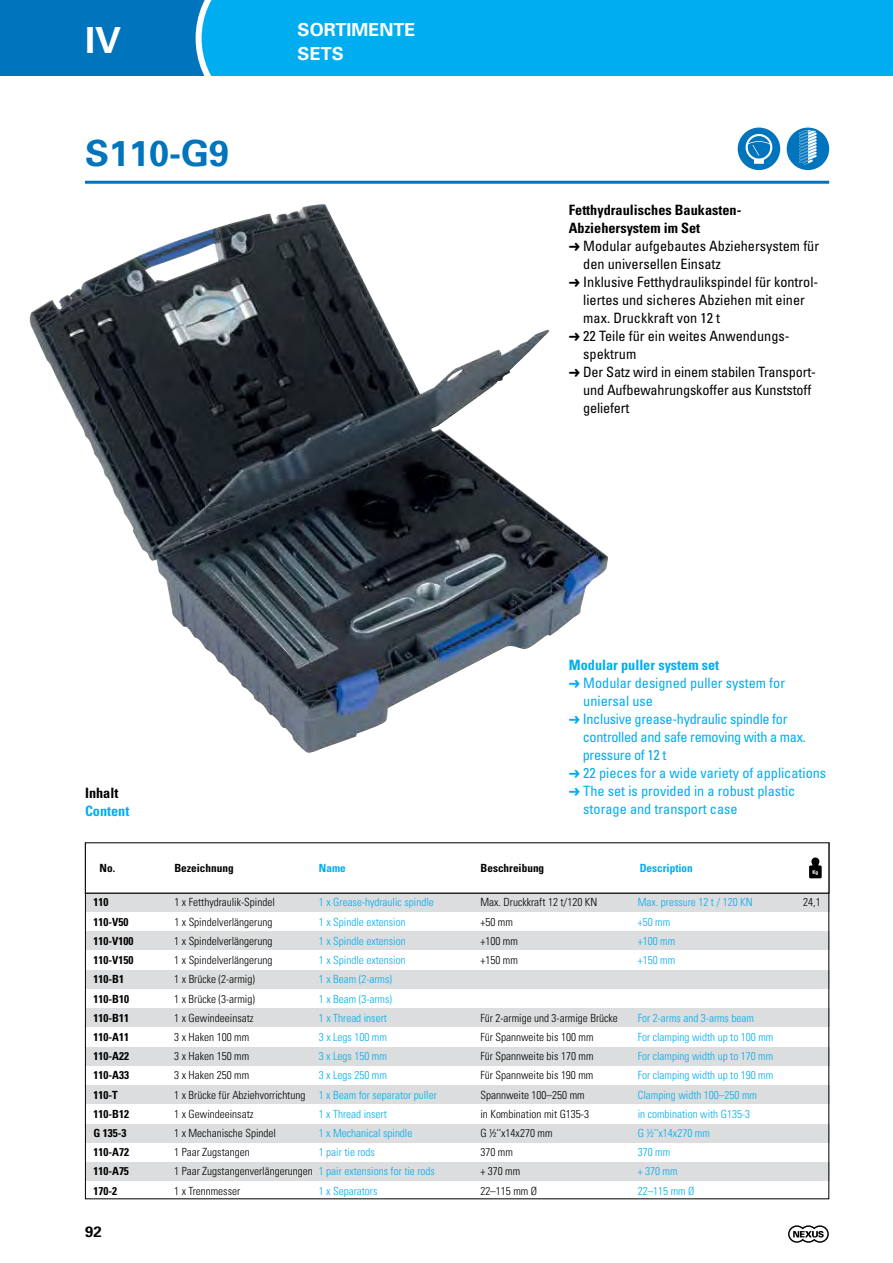
<style>
.page{position:relative;width:893px;height:1263px;background:#fff}
.page>*{position:absolute;margin:0;border:0;box-sizing:border-box;transform-origin:0 0}
.t1{font:700 36px "Univers";color:#0074bc}
.t2{font:700 36px "Univers";color:#fff}
.t3{font:700 18px/24px "Univers";color:#fff}
.t4{font:700 15px "Univers";color:#000}
.t5{font:condensed 14.25px "Univers";color:#000}
.t6{font:condensed 14.25px "Univers";color:#00aeef}
.t7{font:condensed 14.25px "Univers";letter-spacing:-.02em;color:#00aeef}
.t8{font:700 condensed 14.25px "Univers";color:#000}
.t9{font:700 condensed 14.25px "Univers";color:#00aeef}
.t10{font:300 condensed 11.25px "Univers";color:#000}
.t11{font:300 condensed 11.25px "Univers";color:#00aeef}
.t12{font:700 condensed 11.25px "Univers";color:#000}
.t13{font:700 condensed 11.25px "Univers";color:#00aeef}
.t14{font:700 condensed 5.4px "Univers";color:#fff}
.s1{font-family:"Dingb Nr 4";font-stretch:normal;font-size:10.5px}
.s2{color:#00aeef}
</style>
<div class="page">
<div style="left:0;top:0;width:230px;height:77px;background:#0074bc"></div>
<svg style="left:196px;top:0;width:102px;height:77px;background:#12b2ee"></svg>
<div style="left:298px;top:0;width:595px;height:77px;background:#00aeef"></div>
<svg style="left:788px;top:1225px;width:41px;height:18px"></svg>
<hr style="left:85px;top:181px;width:744px;height:3px;background:#0074bc">
<div style="left:738px;top:128px;width:42px;height:42px;background:#0074bc;border-radius:50%"></div>
<svg style="left:746px;top:134px;width:26px;height:30px"></svg>
<div style="left:787px;top:128px;width:42px;height:42px;background:#0074bc;border-radius:50%"></div>
<svg style="left:799px;top:130px;width:18px;height:35px"></svg>
<div style="left:85px;top:893px;width:744px;height:19px;background:#dcddde"></div>
<div style="left:85px;top:970px;width:744px;height:19px;background:#dcddde"></div>
<div style="left:85px;top:1047px;width:744px;height:19px;background:#dcddde"></div>
<div style="left:85px;top:1124px;width:744px;height:19px;background:#dcddde"></div>
<div style="left:85px;top:932px;width:744px;height:18px;background:#dcddde"></div>
<div style="left:85px;top:1009px;width:744px;height:18px;background:#dcddde"></div>
<div style="left:85px;top:1086px;width:744px;height:18px;background:#dcddde"></div>
<div style="left:85px;top:1162px;width:744px;height:19px;background:#dcddde"></div>
<svg style="left:809px;top:857px;width:13px;height:21px"></svg>
<img style="left:30px;top:207px;width:575px;height:546px">
<h1 class="t2" style="left:85px;top:17px;width:38px">IV</h1>
<h1 class="t1" style="left:85px;top:130px;width:146px">S110-G9</h1>
<h2 class="t3" style="left:298px;top:17px;width:119px">SORTIMENTE<br>SETS</h2>
<p class="t8" style="left:85px;top:784px;width:35px">Inhalt</p>
<p class="t9" style="left:85px;top:802px;width:46px">Content</p>
<p class="t8" style="left:569px;top:201px;width:174px">Fetthydraulisches Baukasten-</p>
<p class="t8" style="left:569px;top:219px;width:133px">Abziehersystem im Set</p>
<p class="t5" style="left:569px;top:237px;width:252px"><span class="s1">L</span> Modular aufgebautes Abziehersystem für</p>
<p class="t5" style="left:583px;top:255px;width:139px">den universellen Einsatz</p>
<p class="t5" style="left:569px;top:273px;width:251px"><span class="s1">L</span> Inklusive Fetthydraulikspindel für kontrol-</p>
<p class="t5" style="left:583px;top:291px;width:223px">liertes und sicheres Abziehen mit einer</p>
<p class="t5" style="left:583px;top:309px;width:138px">max. Druckkraft von 12 t</p>
<p class="t5" style="left:569px;top:327px;width:221px"><span class="s1">L</span> 22 Teile für ein weites Anwendungs-</p>
<p class="t5" style="left:583px;top:345px;width:55px">spektrum</p>
<p class="t5" style="left:569px;top:363px;width:249px"><span class="s1">L</span> Der Satz wird in einem stabilen Transport-</p>
<p class="t5" style="left:583px;top:381px;width:230px">und Aufbewahrungskoffer aus Kunststoff</p>
<p class="t5" style="left:583px;top:399px;width:48px">geliefert</p>
<p class="t9" style="left:569px;top:656px;width:152px">Modular puller system set</p>
<p class="t6" style="left:569px;top:674px;width:218px"><span class="s1">L</span> Modular designed puller system for</p>
<p class="t6" style="left:583px;top:692px;width:71px">uniersal use</p>
<p class="t7" style="left:569px;top:710px;width:220px"><span class="s1">L</span> Inclusive grease-hydraulic spindle for</p>
<p class="t7" style="left:583px;top:728px;width:225px">controlled and safe removing with a max.</p>
<p class="t7" style="left:583px;top:746px;width:85px">pressure of 12 t</p>
<p class="t6" style="left:569px;top:764px;width:259px"><span class="s1">L</span> 22 pieces for a wide variety of applications</p>
<p class="t6" style="left:569px;top:782px;width:228px"><span class="s1">L</span> The set is provided in a robust plastic</p>
<p class="t6" style="left:583px;top:800px;width:156px">storage and transport case</p>
<p class="t12" style="left:100px;top:861px;width:17px">No.</p>
<p class="t12" style="left:174px;top:861px;width:61px">Bezeichnung</p>
<p class="t13" style="left:319px;top:861px;width:28px">Name</p>
<p class="t12" style="left:480px;top:861px;width:65px">Beschreibung</p>
<p class="t13" style="left:640px;top:861px;width:55px">Description</p>
<p class="t14" style="left:812px;top:868px;width:7px">Kg</p>
<p class="t12" style="left:94px;top:895px;width:16px">110</p>
<p class="t10" style="left:174px;top:896px;width:102px">1 x Fetthydraulik-Spindel</p>
<p class="t11" style="left:319px;top:896px;width:116px">1 x Grease-hydraulic spindle</p>
<p class="t10" style="left:480px;top:896px;width:118px">Max. Druckkraft 12 t/120 KN</p>
<p class="t11" style="left:638px;top:896px;width:116px">Max. pressure 12 t / 120 KN</p>
<p class="t10" style="left:803px;top:896px;width:19px">24,1</p>
<p class="t12" style="left:94px;top:915px;width:36px">110-V50</p>
<p class="t10" style="left:174px;top:915px;width:100px">1 x Spindelverlängerung</p>
<p class="t11" style="left:319px;top:915px;width:88px">1 x Spindle extension</p>
<p class="t10" style="left:480px;top:915px;width:34px">+50 mm</p>
<p class="t11" style="left:638px;top:915px;width:34px">+50 mm</p>
<p class="t12" style="left:94px;top:934px;width:41px">110-V100</p>
<p class="t10" style="left:174px;top:934px;width:100px">1 x Spindelverlängerung</p>
<p class="t11" style="left:319px;top:934px;width:88px">1 x Spindle extension</p>
<p class="t10" style="left:480px;top:934px;width:39px">+100 mm</p>
<p class="t11" style="left:638px;top:934px;width:39px">+100 mm</p>
<p class="t12" style="left:94px;top:953px;width:41px">110-V150</p>
<p class="t10" style="left:174px;top:953px;width:100px">1 x Spindelverlängerung</p>
<p class="t11" style="left:319px;top:953px;width:88px">1 x Spindle extension</p>
<p class="t10" style="left:480px;top:953px;width:39px">+150 mm</p>
<p class="t11" style="left:638px;top:953px;width:39px">+150 mm</p>
<p class="t12" style="left:93px;top:972px;width:32px">110-B1</p>
<p class="t10" style="left:174px;top:972px;width:82px">1 x Brücke (2-armig)</p>
<p class="t11" style="left:319px;top:972px;width:75px">1 x Beam (2-arms)</p>
<p class="t12" style="left:93px;top:991px;width:37px">110-B10</p>
<p class="t10" style="left:174px;top:992px;width:82px">1 x Brücke (3-armig)</p>
<p class="t11" style="left:319px;top:992px;width:75px">1 x Beam (3-arms)</p>
<p class="t12" style="left:93px;top:1011px;width:37px">110-B11</p>
<p class="t10" style="left:174px;top:1011px;width:81px">1 x Gewindeeinsatz</p>
<p class="t11" style="left:319px;top:1011px;width:70px">1 x Thread insert</p>
<p class="t10" style="left:480px;top:1011px;width:139px">Für 2-armige und 3-armige Brücke</p>
<p class="t11" style="left:638px;top:1011px;width:118px">For 2-arms and 3-arms beam</p>
<p class="t12" style="left:93px;top:1030px;width:37px">110-A11</p>
<p class="t10" style="left:174px;top:1030px;width:76px">3 x Haken 100 mm</p>
<p class="t11" style="left:319px;top:1030px;width:70px">3 x Legs 100 mm</p>
<p class="t10" style="left:480px;top:1030px;width:115px">Für Spannweite bis 100 mm</p>
<p class="t11" style="left:638px;top:1030px;width:137px">For clamping width up to 100 mm</p>
<p class="t12" style="left:93px;top:1049px;width:37px">110-A22</p>
<p class="t10" style="left:174px;top:1049px;width:76px">3 x Haken 150 mm</p>
<p class="t11" style="left:319px;top:1049px;width:70px">3 x Legs 150 mm</p>
<p class="t10" style="left:480px;top:1049px;width:115px">Für Spannweite bis 170 mm</p>
<p class="t11" style="left:638px;top:1049px;width:137px">For clamping width up to 170 mm</p>
<p class="t12" style="left:93px;top:1068px;width:37px">110-A33</p>
<p class="t10" style="left:174px;top:1068px;width:76px">3 x Haken 250 mm</p>
<p class="t11" style="left:319px;top:1068px;width:70px">3 x Legs 250 mm</p>
<p class="t10" style="left:480px;top:1068px;width:115px">Für Spannweite bis 190 mm</p>
<p class="t11" style="left:638px;top:1068px;width:137px">For clamping width up to 190 mm</p>
<p class="t12" style="left:93px;top:1087px;width:26px">110-T</p>
<p class="t10" style="left:174px;top:1088px;width:264px">1 x Brücke für Abziehvorrichtung <span class="s2">1 x Beam for separator puller</span></p>
<p class="t10" style="left:480px;top:1088px;width:106px">Spannweite 100–250 mm</p>
<p class="t11" style="left:638px;top:1088px;width:121px">Clamping width 100–250 mm</p>
<p class="t12" style="left:93px;top:1107px;width:37px">110-B12</p>
<p class="t10" style="left:174px;top:1107px;width:81px">1 x Gewindeeinsatz</p>
<p class="t11" style="left:319px;top:1107px;width:70px">1 x Thread insert</p>
<p class="t10" style="left:480px;top:1107px;width:110px">in Kombination mit G135-3</p>
<p class="t11" style="left:638px;top:1107px;width:114px">in combination with G135-3</p>
<p class="t12" style="left:93px;top:1126px;width:35px">G 135-3</p>
<p class="t10" style="left:174px;top:1126px;width:103px">1 x Mechanische Spindel</p>
<p class="t11" style="left:319px;top:1126px;width:95px">1 x Mechanical spindle</p>
<p class="t10" style="left:480px;top:1126px;width:74px">G ½‘‘x14x270 mm</p>
<p class="t11" style="left:638px;top:1126px;width:74px">G ½‘‘x14x270 mm</p>
<p class="t12" style="left:93px;top:1145px;width:37px">110-A72</p>
<p class="t10" style="left:174px;top:1145px;width:77px">1 Paar Zugstangen</p>
<p class="t11" style="left:319px;top:1145px;width:58px">1 pair tie rods</p>
<p class="t10" style="left:480px;top:1145px;width:34px">370 mm</p>
<p class="t11" style="left:638px;top:1145px;width:34px">370 mm</p>
<p class="t12" style="left:93px;top:1164px;width:37px">110-A75</p>
<p class="t10" style="left:174px;top:1164px;width:262px">1 Paar Zugstangenverlängerungen <span class="s2">1 pair extensions for tie rods</span></p>
<p class="t10" style="left:480px;top:1164px;width:41px">+ 370 mm</p>
<p class="t11" style="left:638px;top:1164px;width:41px">+ 370 mm</p>
<p class="t12" style="left:93px;top:1184px;width:25px">170-2</p>
<p class="t10" style="left:174px;top:1184px;width:68px">1 x Trennmesser</p>
<p class="t11" style="left:319px;top:1184px;width:60px">1 x Separators</p>
<p class="t10" style="left:480px;top:1184px;width:58px">22–115 mm Ø</p>
<p class="t11" style="left:638px;top:1184px;width:58px">22–115 mm Ø</p>
<h3 class="t4" style="left:85px;top:1222px;width:18px">92</h3>
</div>
